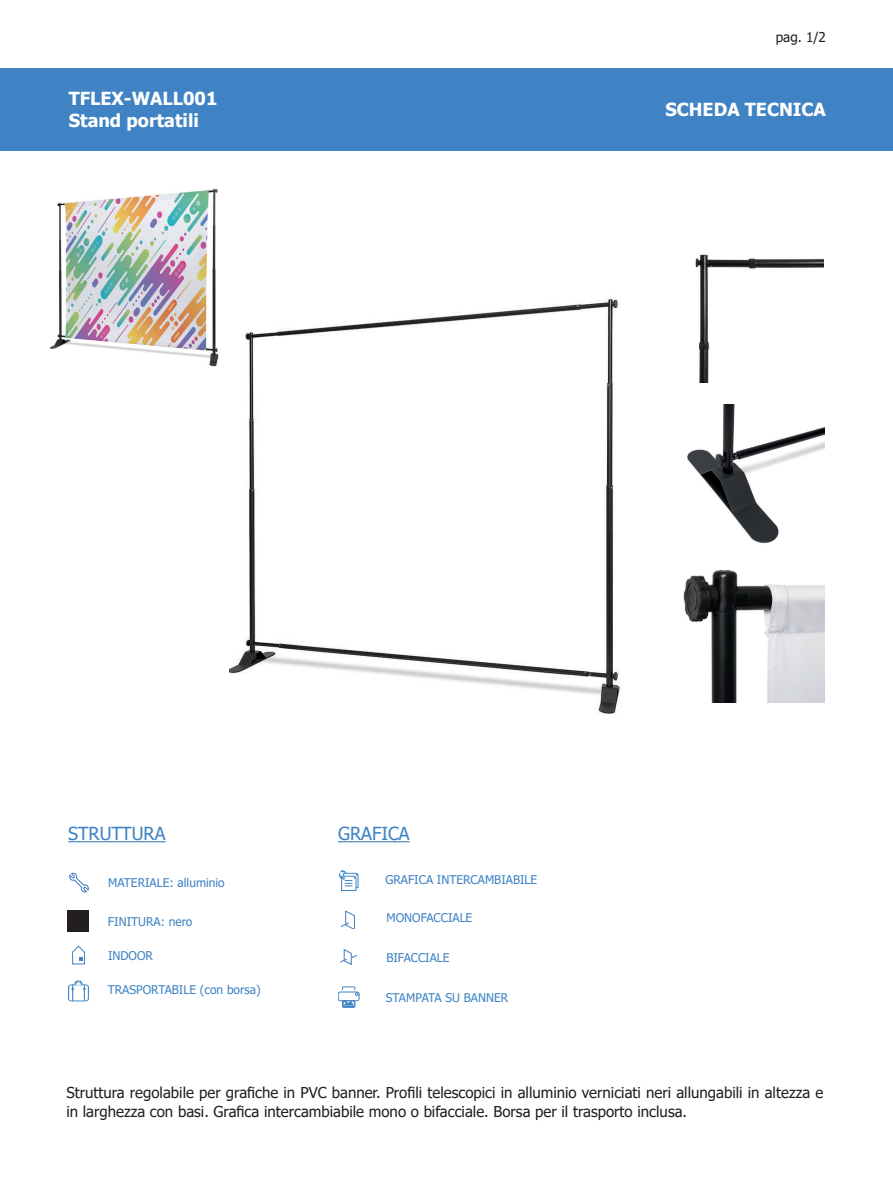
<style>
.page{position:relative;width:893px;height:1187px;background:#fff}
.page>*{position:absolute;margin:0;border:0;box-sizing:border-box;transform-origin:0 0}
.t1{font:700 18px/21.6px "Tahoma";color:#fff}
.t2{font:18px "Tahoma";color:#3f83c4}
.t3{font:15px/18px "Tahoma";color:#231f20}
.t4{font:13.5px "Tahoma";color:#231f20}
.t5{font:12px "Tahoma";color:#3f83c4}
</style>
<div class="page">
<hr style="left:68px;top:841px;width:98px;height:1px;background:#3f83c4">
<svg style="left:72px;top:945px;width:13px;height:19px"></svg>
<div style="left:68px;top:910px;width:21px;height:21px;background:#231f20"></div>
<svg style="left:69px;top:872px;width:20px;height:21px"></svg>
<svg style="left:340px;top:949px;width:17px;height:16px"></svg>
<svg style="left:340px;top:910px;width:15px;height:18px"></svg>
<hr style="left:338px;top:841px;width:72px;height:1px;background:#3f83c4">
<img style="left:695px;top:254px;width:129px;height:128px">
<img style="left:687px;top:405px;width:138px;height:139px">
<img style="left:683px;top:569px;width:142px;height:133px">
<svg style="left:338px;top:869px;width:21px;height:21px"></svg>
<div style="left:338px;top:991px;width:21px;height:10px;border:1px solid #3f83c4;border-radius:2px"></div>
<svg style="left:342px;top:986px;width:16px;height:21px"></svg>
<div style="left:343px;top:1000px;width:11px;height:6px;border:1px solid #3f83c4"></div>
<div style="left:0;top:68px;width:893px;height:82px;background:#3f83c4"></div>
<img style="left:49px;top:188px;width:170px;height:179px">
<img style="left:229px;top:296px;width:392px;height:418px">
<div style="left:68px;top:984px;width:21px;height:17px;border:1px solid #3f83c4;border-radius:3px"></div>
<svg style="left:72px;top:980px;width:13px;height:21px"></svg>
<p class="t1" style="left:69px;top:89px;width:150px">TFLEX-WALL001<br>Stand portatili</p>
<p class="t4" style="left:776px;top:28px;width:52px">pag. 1/2</p>
<p class="t1" style="left:678px;top:91px;width:162px">SCHEDA TECNICA</p>
<p class="t1" style="left:665px;top:99px;width:162px">SCHEDA TECNICA</p>
<p class="t2" style="left:68px;top:821px;width:99px">STRUTTURA</p>
<p class="t2" style="left:338px;top:821px;width:73px">GRAFICA</p>
<p class="t5" style="left:108px;top:874px;width:118px">MATERIALE: alluminio</p>
<p class="t5" style="left:108px;top:913px;width:86px">FINITURA: nero</p>
<p class="t5" style="left:385px;top:871px;width:153px">GRAFICA INTERCAMBIABILE</p>
<p class="t5" style="left:386px;top:909px;width:87px">MONOFACCIALE</p>
<p class="t5" style="left:108px;top:947px;width:47px">INDOOR</p>
<p class="t5" style="left:386px;top:949px;width:65px">BIFACCIALE</p>
<p class="t5" style="left:108px;top:981px;width:154px">TRASPORTABILE (con borsa)</p>
<p class="t5" style="left:386px;top:989px;width:124px">STAMPATA SU BANNER</p>
<p class="t3" style="left:66px;top:1084px;width:758px">Struttura regolabile per grafiche in PVC banner. Profili telescopici in alluminio verniciati neri allungabili in altezza e in larghezza con basi. Grafica intercambiabile mono o bifacciale. Borsa per il trasporto inclusa.</p>
</div>
